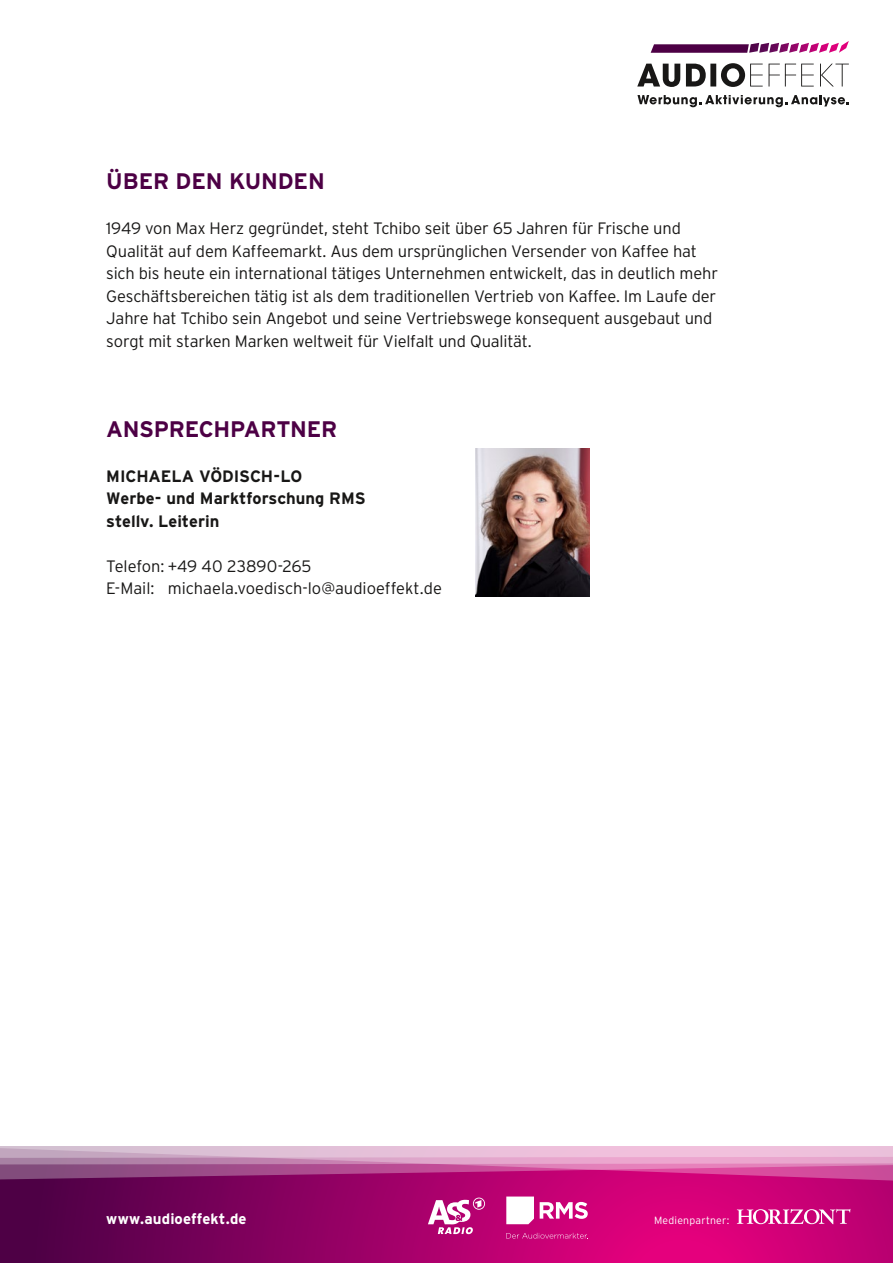
<style>
.page{position:relative;width:893px;height:1263px;background:#fff}
.page>*{position:absolute;margin:0;border:0;box-sizing:border-box;transform-origin:0 0}
.Subhead_1{font:700 22.5px "Interstate";letter-spacing:-.01em;color:#4d0045}
.Fließtext{font:300 16.5px/22.5px "Interstate";letter-spacing:-.01em;color:#181716}
.Fließtext-2{font:700 16.5px "Interstate";color:#181716}
.t1{font:700 15px "Interstate";letter-spacing:.01em;color:#fff}
.t2{font:300 10.5px "Interstate";letter-spacing:.02em;color:#fff}
</style>
<div class="page">
<svg style="left:0;top:1188px;width:893px;height:75px;background:#a00066"></svg>
<svg style="left:0;top:1164px;width:893px;height:24px;background:#ac267c"></svg>
<svg style="left:0;top:1146px;width:893px;height:18px;background:#ddaecd"></svg>
<svg style="left:651px;top:41px;width:198px;height:12px"></svg>
<svg style="left:637px;top:63px;width:212px;height:24px"></svg>
<svg style="left:637px;top:95px;width:212px;height:12px"></svg>
<svg style="left:428px;top:1197px;width:57px;height:37px"></svg>
<svg style="left:506px;top:1196px;width:28px;height:28px"></svg>
<svg style="left:540px;top:1202px;width:48px;height:17px"></svg>
<svg style="left:506px;top:1233px;width:82px;height:6px"></svg>
<svg style="left:737px;top:1209px;width:113px;height:15px"></svg>
<img style="left:475px;top:449px;width:114px;height:148px">
<p class="Subhead_1" style="left:106px;top:167px;width:220px">ÜBER DEN KUNDEN</p>
<p class="Fließtext" style="left:106px;top:217px;width:613px">1949 von Max Herz gegründet, steht Tchibo seit über 65 Jahren für Frische und Qualität auf dem Kaffeemarkt. Aus dem ursprünglichen Versender von Kaffee hat sich bis heute ein international tätiges Unternehmen entwickelt, das in deutlich mehr Geschäftsbereichen tätig ist als dem traditionellen Vertrieb von Kaffee. Im Laufe der Jahre hat Tchibo sein Angebot und seine Vertriebswege konsequent ausgebaut und sorgt mit starken Marken weltweit für Vielfalt und Qualität.</p>
<p class="Subhead_1" style="left:106px;top:415px;width:232px">ANSPRECHPARTNER</p>
<p class="Fließtext-2" style="left:106px;top:466px;width:197px">MICHAELA VÖDISCH-LO</p>
<p class="Fließtext-2" style="left:106px;top:488px;width:261px">Werbe- und Marktforschung RMS</p>
<p class="Fließtext-2" style="left:106px;top:511px;width:115px">stellv. Leiterin</p>
<p class="Fließtext" style="left:106px;top:554px;width:207px">Telefon: +49 40 23890-265</p>
<p class="Fließtext" style="left:106px;top:577px;width:337px">E-Mail: michaela.voedisch-lo@audioeffekt.de</p>
<p class="t1" style="left:106px;top:1209px;width:142px">www.audioeffekt.de</p>
<p class="t2" style="left:654px;top:1214px;width:77px">Medienpartner:</p>
</div>
